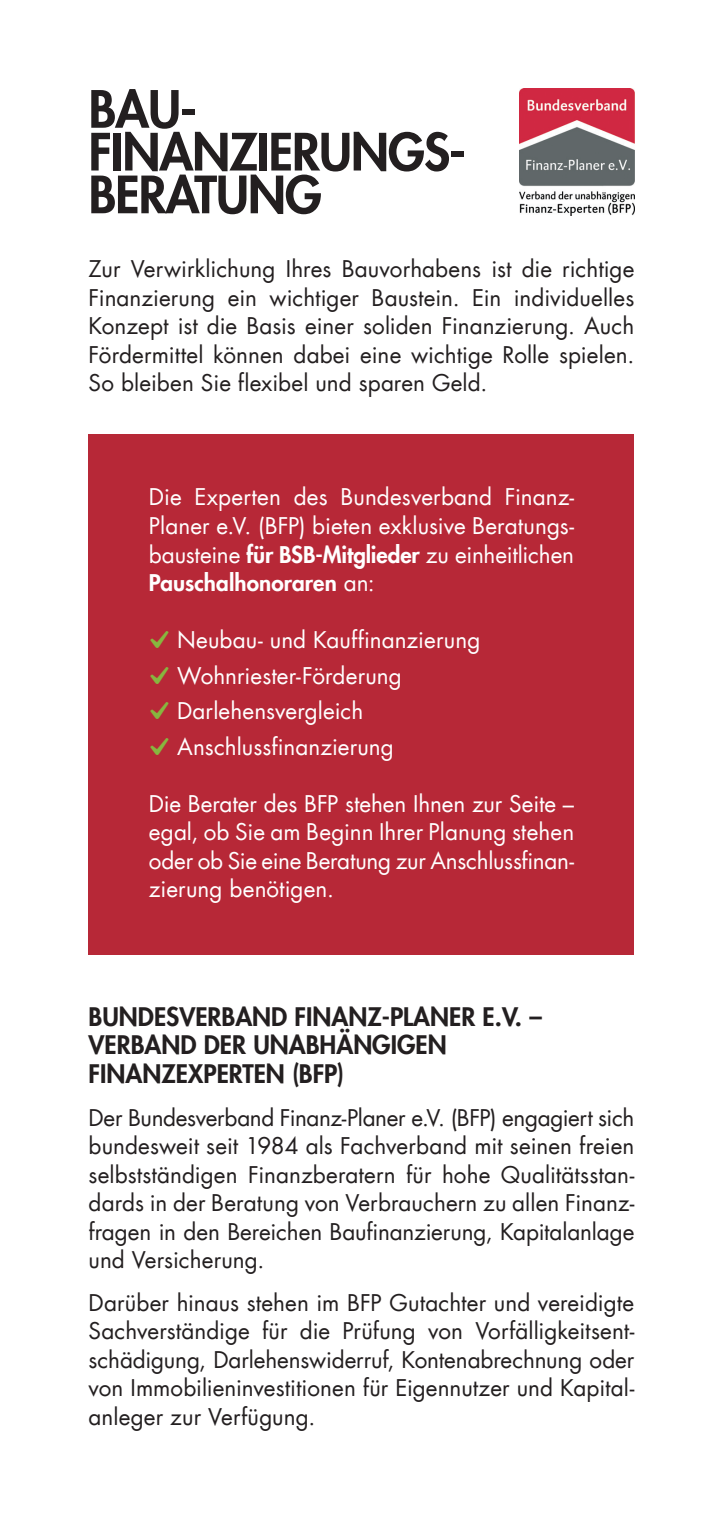
<style>
.page{position:relative;width:723px;height:1517px;background:#fff}
.page>*{position:absolute;margin:0;border:0;box-sizing:border-box;transform-origin:0 0}
.t1{font:800 50px/42.8px "Futura LT";letter-spacing:-.02em;color:#231f20}
.t2{font:800 25px/28.5px "Futura LT";color:#231f20}
.t3{font:22.5px/28.5px "Futura LT";color:#231f20;text-align:justify}
.t4{font:22.5px/28.5px "Futura LT";color:#fff;text-align:justify}
.s1{font-weight:800}
.s2{color:#87b63f}
</style>
<div class="page">
<div style="left:89px;top:434px;width:545px;height:520px;background:#b72837"></div>
<img style="left:519px;top:89px;width:115px;height:127px">
<h1 class="t1" style="left:89px;top:87px;width:379px">BAU-<br>FINANZIERUNGS-<br>BERATUNG</h1>
<p class="t3" style="left:89px;top:255px;width:547px">Zur Verwirklichung Ihres Bauvorhabens ist die richtige Finanzierung ein wichtiger Baustein. Ein individuelles Konzept ist die Basis einer soliden Finanzierung. Auch Fördermittel können dabei eine wichtige Rolle spielen.<br>So bleiben Sie flexibel und sparen Geld.</p>
<p class="t4" style="left:149px;top:483px;width:427px">Die Experten des Bundesverband Finanz-Planer e.V. (BFP) bieten exklusive Beratungs&shy;bausteine <span class="s1">für BSB-Mitglieder</span> zu einheitlichen <span class="s1">Pauschalhonoraren</span> an:</p>
<p class="t4" style="left:149px;top:626px;width:333px"><span class="s2">✔</span> Neubau- und Kauffinanzierung</p>
<p class="t4" style="left:149px;top:661px;width:255px"><span class="s2">✔</span> Wohnriester-Förderung</p>
<p class="t4" style="left:149px;top:697px;width:216px"><span class="s2">✔</span> Darlehensvergleich</p>
<p class="t4" style="left:149px;top:732px;width:247px"><span class="s2">✔</span> Anschlussfinanzierung</p>
<p class="t4" style="left:149px;top:789px;width:427px">Die Berater des BFP stehen Ihnen zur Seite – egal, ob Sie am Beginn Ihrer Planung stehen oder ob Sie eine Beratung zur Anschlussfinan&shy;zierung benötigen.</p>
<p class="t2" style="left:89px;top:1002px;width:455px">BUNDESVERBAND FINANZ-PLANER E.V. –<br>VERBAND DER UNABHÄNGIGEN<br>FINANZEXPERTEN (BFP)</p>
<p class="t3" style="left:89px;top:1103px;width:547px">Der Bundesverband Finanz-Planer e.V. (BFP) engagiert sich bundesweit seit 1984 als Fachverband mit seinen freien selbstständigen Finanzberatern für hohe Qualitätsstan&shy;dards in der Beratung von Verbrauchern zu allen Finanz&shy;fragen in den Bereichen Baufinanzierung, Kapitalanlage und Versicherung.</p>
<p class="t3" style="left:89px;top:1288px;width:547px">Darüber hinaus stehen im BFP Gutachter und vereidigte Sachverständige für die Prüfung von Vorfälligkeitsent&shy;schädigung, Darlehenswiderruf, Kontenabrechnung oder von Immobilieninvestitionen für Eigennutzer und Kapital&shy;anleger zur Verfügung.</p>
</div>
